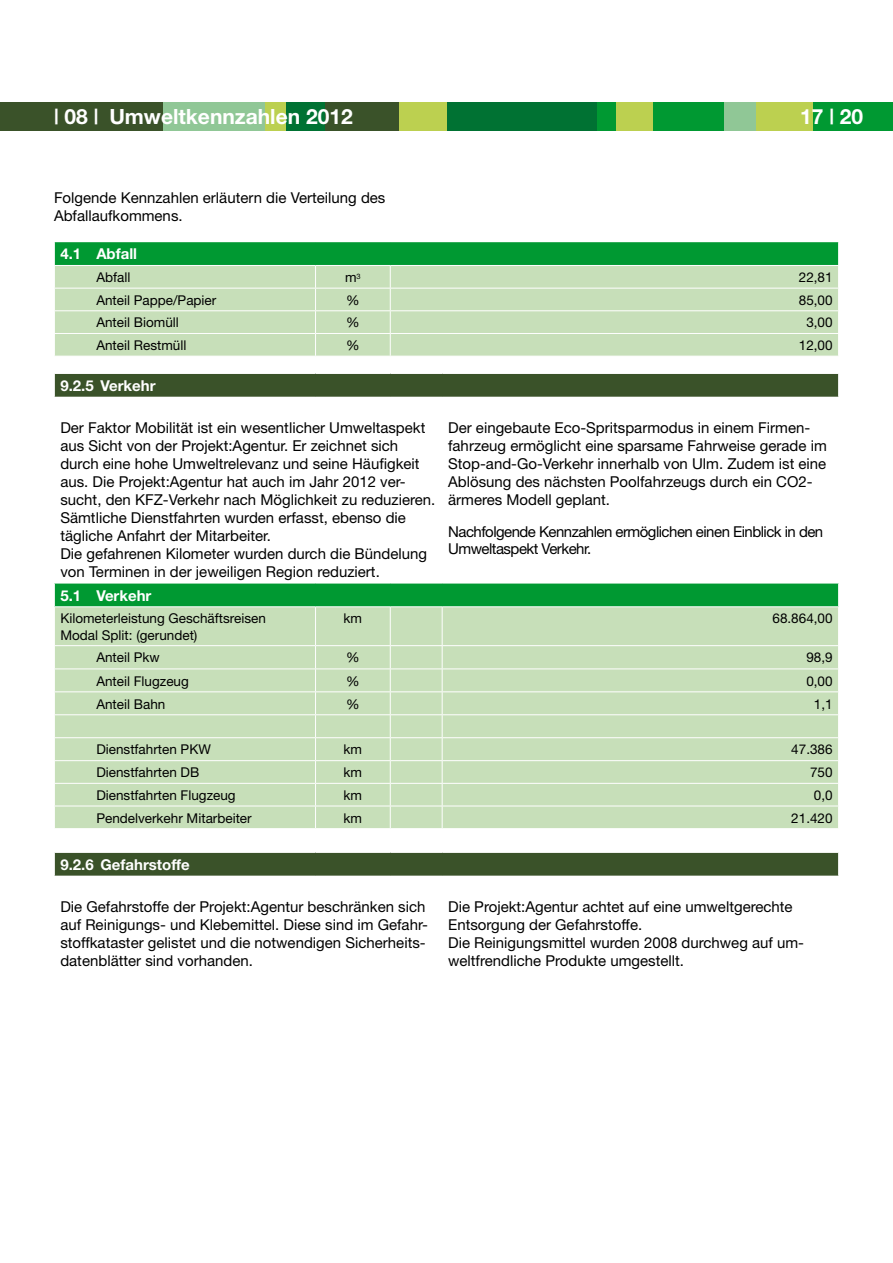
<style>
.page{position:relative;width:893px;height:1263px;background:#fff}
.page>*{position:absolute;margin:0;border:0;box-sizing:border-box;transform-origin:0 0}
.t1{font:700 21px "Helvetica Neue";color:#fff}
.t2{font:15px/18px "Helvetica Neue";color:#000}
.t3{font:15px/16.2px "Helvetica Neue";letter-spacing:-.035em;color:#000}
.t4{font:700 15px "Helvetica Neue";color:#fff}
.t5{font:13.5px/16.2px "Helvetica Neue";color:#000}
</style>
<div class="page">
<div style="left:612px;top:102px;width:281px;height:29px;background:#009932"></div>
<div style="left:577px;top:102px;width:76px;height:29px;background:#bcd050"></div>
<div style="left:756px;top:102px;width:56px;height:29px;background:#bcd050"></div>
<div style="left:472px;top:102px;width:126px;height:29px;background:#007233"></div>
<div style="left:598px;top:102px;width:18px;height:29px;background:#009932"></div>
<div style="left:285px;top:102px;width:188px;height:29px;background:#007233"></div>
<div style="left:347px;top:102px;width:100px;height:29px;background:#bcd050"></div>
<div style="left:157px;top:102px;width:129px;height:29px;background:#90c796"></div>
<div style="left:325px;top:102px;width:74px;height:29px;background:#3a5229"></div>
<div style="left:724px;top:102px;width:32px;height:29px;background:#90c796"></div>
<div style="left:0;top:102px;width:162px;height:29px;background:#3a5229"></div>
<div style="left:265px;top:102px;width:21px;height:29px;background:#bcd050"></div>
<div style="left:54px;top:373px;width:785px;height:24px;background:#3a5229"></div>
<div style="left:54px;top:583px;width:785px;height:24px;background:#009932"></div>
<div style="left:55px;top:607px;width:783px;height:221px;background:#c7dfb9"></div>
<div style="left:54px;top:852px;width:785px;height:24px;background:#3a5229"></div>
<hr style="left:54px;top:373px;width:262px;height:1px;background:#fff">
<svg style="left:54px;top:374px;width:1px;height:23px"></svg>
<hr style="left:316px;top:373px;width:74px;height:1px;background:#fff">
<hr style="left:390px;top:373px;width:52px;height:1px;background:#fff">
<hr style="left:442px;top:373px;width:397px;height:1px;background:#fff">
<svg style="left:838px;top:374px;width:1px;height:23px"></svg>
<hr style="left:54px;top:583px;width:262px;height:1px;background:#fff">
<svg style="left:54px;top:583px;width:1px;height:23px"></svg>
<hr style="left:316px;top:583px;width:74px;height:1px;background:#fff">
<hr style="left:390px;top:583px;width:52px;height:1px;background:#fff">
<hr style="left:442px;top:583px;width:397px;height:1px;background:#fff">
<svg style="left:838px;top:583px;width:1px;height:23px"></svg>
<hr style="left:54px;top:606px;width:262px;height:1px;background:#fff">
<hr style="left:316px;top:606px;width:74px;height:1px;background:#fff">
<hr style="left:315px;top:607px;width:1px;height:38px;background:#fff">
<hr style="left:390px;top:606px;width:52px;height:1px;background:#fff">
<hr style="left:390px;top:607px;width:1px;height:38px;background:#fff">
<hr style="left:442px;top:606px;width:397px;height:1px;background:#fff">
<hr style="left:442px;top:607px;width:1px;height:38px;background:#fff">
<hr style="left:54px;top:645px;width:262px;height:1px;background:#fff">
<hr style="left:316px;top:645px;width:74px;height:1px;background:#fff">
<hr style="left:390px;top:645px;width:52px;height:1px;background:#fff">
<hr style="left:442px;top:645px;width:397px;height:1px;background:#fff">
<hr style="left:54px;top:668px;width:262px;height:1px;background:#fff">
<hr style="left:316px;top:668px;width:74px;height:1px;background:#fff">
<hr style="left:390px;top:668px;width:52px;height:1px;background:#fff">
<hr style="left:442px;top:668px;width:397px;height:1px;background:#fff">
<hr style="left:54px;top:691px;width:262px;height:1px;background:#fff">
<hr style="left:316px;top:691px;width:74px;height:1px;background:#fff">
<hr style="left:390px;top:691px;width:52px;height:1px;background:#fff">
<hr style="left:442px;top:691px;width:397px;height:1px;background:#fff">
<hr style="left:54px;top:714px;width:262px;height:1px;background:#fff">
<hr style="left:316px;top:714px;width:74px;height:1px;background:#fff">
<hr style="left:390px;top:714px;width:52px;height:1px;background:#fff">
<hr style="left:442px;top:714px;width:397px;height:1px;background:#fff">
<hr style="left:54px;top:737px;width:262px;height:1px;background:#fff">
<hr style="left:316px;top:737px;width:74px;height:1px;background:#fff">
<hr style="left:390px;top:737px;width:52px;height:1px;background:#fff">
<hr style="left:442px;top:737px;width:397px;height:1px;background:#fff">
<hr style="left:54px;top:760px;width:262px;height:1px;background:#fff">
<hr style="left:316px;top:760px;width:74px;height:1px;background:#fff">
<hr style="left:390px;top:760px;width:52px;height:1px;background:#fff">
<hr style="left:442px;top:760px;width:397px;height:1px;background:#fff">
<hr style="left:54px;top:783px;width:262px;height:1px;background:#fff">
<hr style="left:316px;top:783px;width:74px;height:1px;background:#fff">
<hr style="left:390px;top:783px;width:52px;height:1px;background:#fff">
<hr style="left:442px;top:783px;width:397px;height:1px;background:#fff">
<hr style="left:54px;top:806px;width:262px;height:1px;background:#fff">
<hr style="left:316px;top:806px;width:74px;height:1px;background:#fff">
<svg style="left:315px;top:646px;width:1px;height:182px"></svg>
<hr style="left:390px;top:806px;width:52px;height:1px;background:#fff">
<svg style="left:390px;top:646px;width:1px;height:182px"></svg>
<hr style="left:442px;top:806px;width:397px;height:1px;background:#fff">
<svg style="left:442px;top:646px;width:1px;height:182px"></svg>
<hr style="left:54px;top:852px;width:262px;height:1px;background:#fff">
<svg style="left:54px;top:805px;width:1px;height:71px"></svg>
<hr style="left:316px;top:852px;width:74px;height:1px;background:#fff">
<hr style="left:390px;top:852px;width:52px;height:1px;background:#fff">
<hr style="left:442px;top:852px;width:397px;height:1px;background:#fff">
<svg style="left:838px;top:805px;width:1px;height:71px"></svg>
<div style="left:54px;top:242px;width:785px;height:23px;background:#009932"></div>
<div style="left:55px;top:266px;width:783px;height:90px;background:#c7dfb9"></div>
<hr style="left:54px;top:288px;width:262px;height:1px;background:#fff">
<hr style="left:316px;top:288px;width:74px;height:1px;background:#fff">
<hr style="left:390px;top:288px;width:449px;height:1px;background:#fff">
<hr style="left:54px;top:310px;width:262px;height:1px;background:#fff">
<hr style="left:316px;top:310px;width:74px;height:1px;background:#fff">
<hr style="left:390px;top:310px;width:449px;height:1px;background:#fff">
<hr style="left:54px;top:333px;width:262px;height:1px;background:#fff">
<svg style="left:54px;top:242px;width:1px;height:23px"></svg>
<hr style="left:316px;top:333px;width:74px;height:1px;background:#fff">
<svg style="left:315px;top:266px;width:1px;height:90px"></svg>
<hr style="left:390px;top:333px;width:449px;height:1px;background:#fff">
<svg style="left:390px;top:266px;width:1px;height:90px"></svg>
<svg style="left:838px;top:242px;width:1px;height:23px"></svg>
<h1 class="t1" style="left:54px;top:103px;width:300px">| 08 | Umweltkennzahlen 2012</h1>
<h1 class="t1" style="left:800px;top:103px;width:65px">17 | 20</h1>
<p class="t2" style="left:54px;top:189px;width:333px">Folgende Kennzahlen erläutern die Verteilung des<br>Abfallaufkommens.</p>
<p class="t4" style="left:60px;top:245px;width:78px">4.1 Abfall</p>
<p class="t5" style="left:96px;top:269px;width:35px">Abfall</p>
<p class="t5" style="left:345px;top:269px;width:17px">m<sup>3</sup></p>
<p class="t5" style="left:799px;top:269px;width:35px">22,81</p>
<p class="t5" style="left:96px;top:292px;width:122px">Anteil Pappe/Papier</p>
<p class="t5" style="left:346px;top:292px;width:15px">%</p>
<p class="t5" style="left:799px;top:292px;width:35px">85,00</p>
<p class="t5" style="left:96px;top:314px;width:84px">Anteil Biomüll</p>
<p class="t5" style="left:346px;top:314px;width:15px">%</p>
<p class="t5" style="left:806px;top:314px;width:28px">3,00</p>
<p class="t5" style="left:96px;top:337px;width:92px">Anteil Restmüll</p>
<p class="t5" style="left:346px;top:337px;width:15px">%</p>
<p class="t5" style="left:799px;top:337px;width:35px">12,00</p>
<p class="t4" style="left:60px;top:377px;width:97px">9.2.5 Verkehr</p>
<p class="t2" style="left:60px;top:418px;width:377px">Der Faktor Mobilität ist ein wesentlicher Umweltaspekt aus Sicht von der Projekt:Agentur. Er zeichnet sich durch eine hohe Umweltrelevanz und seine Häufigkeit aus. Die Projekt:Agentur hat auch im Jahr 2012 ver&shy;sucht, den KFZ-Verkehr nach Möglichkeit zu reduzieren.<br>Sämtliche Dienstfahrten wurden erfasst, ebenso die tägliche Anfahrt der Mitarbeiter.<br>Die gefahrenen Kilometer wurden durch die Bündelung von Terminen in der jeweiligen Region reduziert.</p>
<p class="t2" style="left:448px;top:418px;width:380px">Der eingebaute Eco-Spritsparmodus in einem Firmen&shy;fahrzeug ermöglicht eine sparsame Fahrweise gerade im Stop-and-Go-Verkehr innerhalb von Ulm. Zudem ist eine Ablösung des nächsten Poolfahrzeugs durch ein CO2- ärmeres Modell geplant.</p>
<p class="t3" style="left:448px;top:524px;width:377px">Nachfolgende Kennzahlen ermöglichen einen Einblick in den<br>Umweltaspekt Verkehr.</p>
<p class="t4" style="left:60px;top:586px;width:93px">5.1 Verkehr</p>
<p class="t5" style="left:60px;top:610px;width:207px">Kilometerleistung Geschäftsreisen<br>Modal Split: (gerundet)</p>
<p class="t5" style="left:344px;top:610px;width:20px">km</p>
<p class="t5" style="left:772px;top:610px;width:62px">68.864,00</p>
<p class="t5" style="left:96px;top:649px;width:65px">Anteil Pkw</p>
<p class="t5" style="left:346px;top:649px;width:15px">%</p>
<p class="t5" style="left:806px;top:649px;width:28px">98,9</p>
<p class="t5" style="left:96px;top:672px;width:94px">Anteil Flugzeug</p>
<p class="t5" style="left:346px;top:672px;width:15px">%</p>
<p class="t5" style="left:806px;top:672px;width:28px">0,00</p>
<p class="t5" style="left:96px;top:695px;width:71px">Anteil Bahn</p>
<p class="t5" style="left:346px;top:695px;width:15px">%</p>
<p class="t5" style="left:814px;top:695px;width:20px">1,1</p>
<p class="t5" style="left:96px;top:741px;width:116px">Dienstfahrten PKW</p>
<p class="t5" style="left:344px;top:741px;width:20px">km</p>
<p class="t5" style="left:791px;top:741px;width:43px">47.386</p>
<p class="t5" style="left:96px;top:764px;width:105px">Dienstfahrten DB</p>
<p class="t5" style="left:344px;top:764px;width:20px">km</p>
<p class="t5" style="left:810px;top:764px;width:24px">750</p>
<p class="t5" style="left:96px;top:787px;width:141px">Dienstfahrten Flugzeug</p>
<p class="t5" style="left:344px;top:787px;width:20px">km</p>
<p class="t5" style="left:814px;top:787px;width:20px">0,0</p>
<p class="t5" style="left:96px;top:809px;width:157px">Pendelverkehr Mitarbeiter</p>
<p class="t5" style="left:344px;top:809px;width:20px">km</p>
<p class="t5" style="left:791px;top:809px;width:43px">21.420</p>
<p class="t4" style="left:60px;top:855px;width:131px">9.2.6 Gefahrstoffe</p>
<p class="t2" style="left:60px;top:897px;width:369px">Die Gefahrstoffe der Projekt:Agentur beschränken sich auf Reinigungs- und Klebemittel. Diese sind im Gefahr&shy;stoffkataster gelistet und die notwendigen Sicherheits&shy;datenblätter sind vorhanden.</p>
<p class="t2" style="left:448px;top:897px;width:357px">Die Projekt:Agentur achtet auf eine umweltgerechte Entsorgung der Gefahrstoffe.<br>Die Reinigungsmittel wurden 2008 durchweg auf um&shy;weltfrendliche Produkte umgestellt.</p>
</div>
